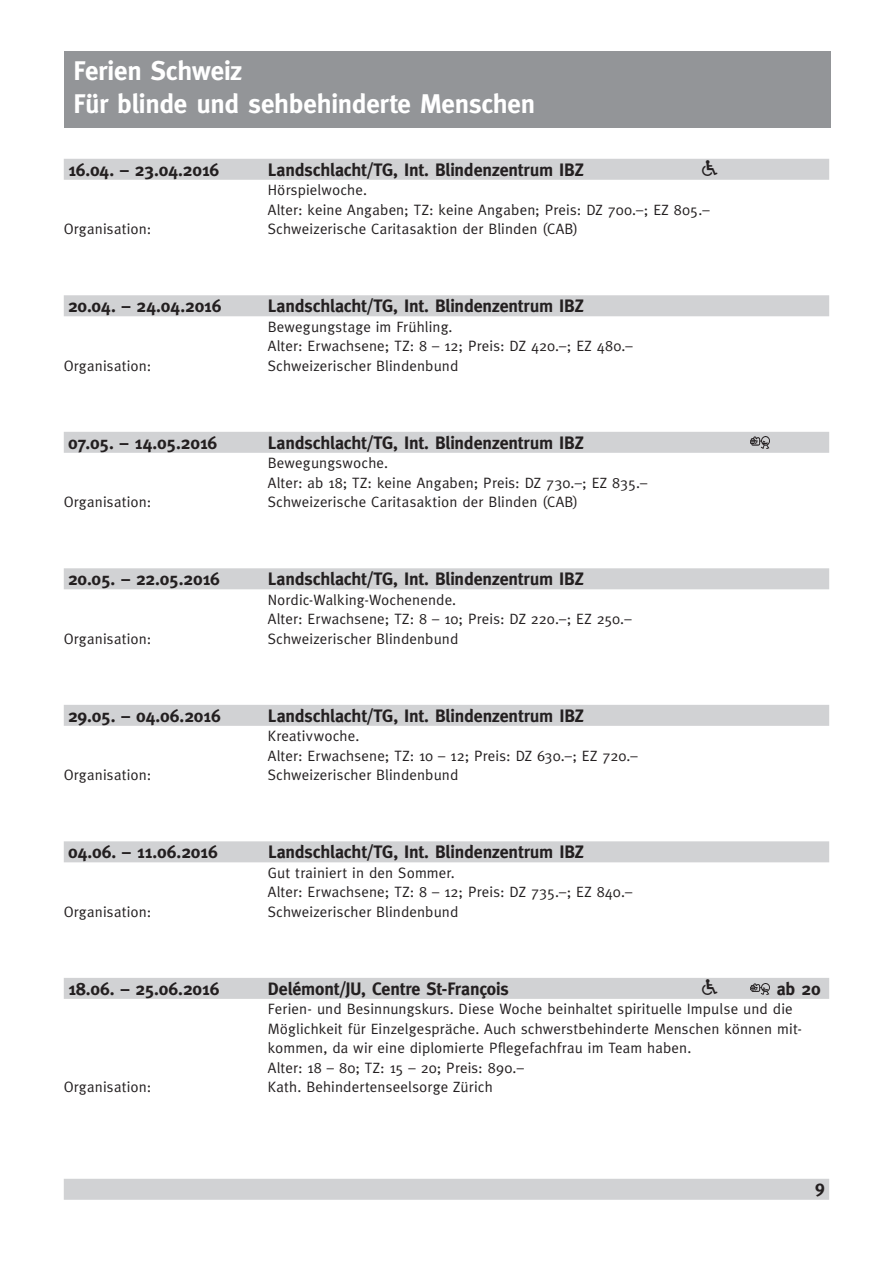
<style>
.page{position:relative;width:893px;height:1263px;background:#fff}
.page>*{position:absolute;margin:0;border:0;box-sizing:border-box;transform-origin:0 0}
.t1{font:700 27px/32.4px "Meta Plus";letter-spacing:-.01em;color:#fff}
.t2{font:700 18px "Meta Plus";letter-spacing:-.01em;color:#231f20}
.t3{font:18px "Communications P01";color:#231f20}
.t4{font:15px/19.5px "Meta Plus";letter-spacing:.01em;color:#231f20}
</style>
<div class="page">
<div style="left:64px;top:1179px;width:765px;height:21px;background:#d1d2d4"></div>
<div style="left:64px;top:51px;width:766px;height:77px;background:#939598"></div>
<div style="left:64px;top:159px;width:765px;height:21px;background:#d1d2d4"></div>
<div style="left:64px;top:295px;width:765px;height:21px;background:#d1d2d4"></div>
<div style="left:64px;top:432px;width:765px;height:21px;background:#d1d2d4"></div>
<div style="left:64px;top:568px;width:765px;height:21px;background:#d1d2d4"></div>
<div style="left:64px;top:705px;width:765px;height:21px;background:#d1d2d4"></div>
<div style="left:64px;top:841px;width:765px;height:21px;background:#d1d2d4"></div>
<div style="left:64px;top:978px;width:765px;height:21px;background:#d1d2d4"></div>
<img style="left:750px;top:437px;width:20px;height:11px">
<img style="left:750px;top:983px;width:20px;height:12px">
<h1 class="t1" style="left:74px;top:57px;width:463px">Ferien Schweiz<br>Für blinde und sehbehinderte Menschen</h1>
<p class="t2" style="left:68px;top:162px;width:153px">16.04. – 23.04.2016</p>
<p class="t2" style="left:268px;top:162px;width:317px">Landschlacht/TG, Int. Blindenzentrum IBZ</p>
<p class="t3" style="left:702px;top:159px;width:17px">P</p>
<p class="t4" style="left:268px;top:181px;width:443px">Hörspielwoche.<br>Alter: keine Angaben; TZ: keine Angaben; Preis: DZ 700.–; EZ 805.–</p>
<p class="t4" style="left:64px;top:220px;width:89px">Organisation:</p>
<p class="t4" style="left:268px;top:220px;width:312px">Schweizerische Caritasaktion der Blinden (CAB)</p>
<p class="t2" style="left:68px;top:299px;width:155px">20.04. – 24.04.2016</p>
<p class="t2" style="left:268px;top:299px;width:317px">Landschlacht/TG, Int. Blindenzentrum IBZ</p>
<p class="t4" style="left:268px;top:317px;width:366px">Bewegungstage im Frühling.<br>Alter: Erwachsene; TZ: 8 – 12; Preis: DZ 420.–; EZ 480.–</p>
<p class="t4" style="left:64px;top:356px;width:89px">Organisation:</p>
<p class="t4" style="left:268px;top:356px;width:192px">Schweizerischer Blindenbund</p>
<p class="t2" style="left:68px;top:435px;width:151px">07.05. – 14.05.2016</p>
<p class="t2" style="left:268px;top:435px;width:317px">Landschlacht/TG, Int. Blindenzentrum IBZ</p>
<p class="t4" style="left:268px;top:454px;width:381px">Bewegungswoche.<br>Alter: ab 18; TZ: keine Angaben; Preis: DZ 730.–; EZ 835.–</p>
<p class="t4" style="left:64px;top:493px;width:89px">Organisation:</p>
<p class="t4" style="left:268px;top:493px;width:312px">Schweizerische Caritasaktion der Blinden (CAB)</p>
<p class="t2" style="left:68px;top:572px;width:153px">20.05. – 22.05.2016</p>
<p class="t2" style="left:268px;top:572px;width:317px">Landschlacht/TG, Int. Blindenzentrum IBZ</p>
<p class="t4" style="left:268px;top:590px;width:365px">Nordic-Walking-Wochenende.<br>Alter: Erwachsene; TZ: 8 – 10; Preis: DZ 220.–; EZ 250.–</p>
<p class="t4" style="left:64px;top:629px;width:89px">Organisation:</p>
<p class="t4" style="left:268px;top:629px;width:192px">Schweizerischer Blindenbund</p>
<p class="t2" style="left:68px;top:708px;width:154px">29.05. – 04.06.2016</p>
<p class="t2" style="left:268px;top:708px;width:317px">Landschlacht/TG, Int. Blindenzentrum IBZ</p>
<p class="t4" style="left:268px;top:727px;width:372px">Kreativwoche.<br>Alter: Erwachsene; TZ: 10 – 12; Preis: DZ 630.–; EZ 720.–</p>
<p class="t4" style="left:64px;top:766px;width:89px">Organisation:</p>
<p class="t4" style="left:268px;top:766px;width:192px">Schweizerischer Blindenbund</p>
<p class="t2" style="left:68px;top:845px;width:151px">04.06. – 11.06.2016</p>
<p class="t2" style="left:268px;top:845px;width:317px">Landschlacht/TG, Int. Blindenzentrum IBZ</p>
<p class="t4" style="left:268px;top:863px;width:366px">Gut trainiert in den Sommer.<br>Alter: Erwachsene; TZ: 8 – 12; Preis: DZ 735.–; EZ 840.–</p>
<p class="t4" style="left:64px;top:902px;width:89px">Organisation:</p>
<p class="t4" style="left:268px;top:902px;width:192px">Schweizerischer Blindenbund</p>
<p class="t2" style="left:68px;top:981px;width:153px">18.06. – 25.06.2016</p>
<p class="t2" style="left:268px;top:981px;width:243px">Delémont/JU, Centre St-François</p>
<p class="t3" style="left:702px;top:978px;width:17px">P</p>
<p class="t2" style="left:777px;top:981px;width:45px">ab 20</p>
<p class="t4" style="left:268px;top:1000px;width:536px">Ferien- und Besinnungskurs. Diese Woche beinhaltet spirituelle Impulse und die Möglichkeit für Einzelgespräche. Auch schwerstbehinderte Menschen können mit&shy;kommen, da wir eine diplomierte Pflegefachfrau im Team haben.<br>Alter: 18 – 80; TZ: 15 – 20; Preis: 890.–</p>
<p class="t4" style="left:64px;top:1078px;width:89px">Organisation:</p>
<p class="t4" style="left:268px;top:1078px;width:226px">Kath. Behindertenseelsorge Zürich</p>
<p class="t2" style="left:815px;top:1180px;width:11px">9</p>
</div>
